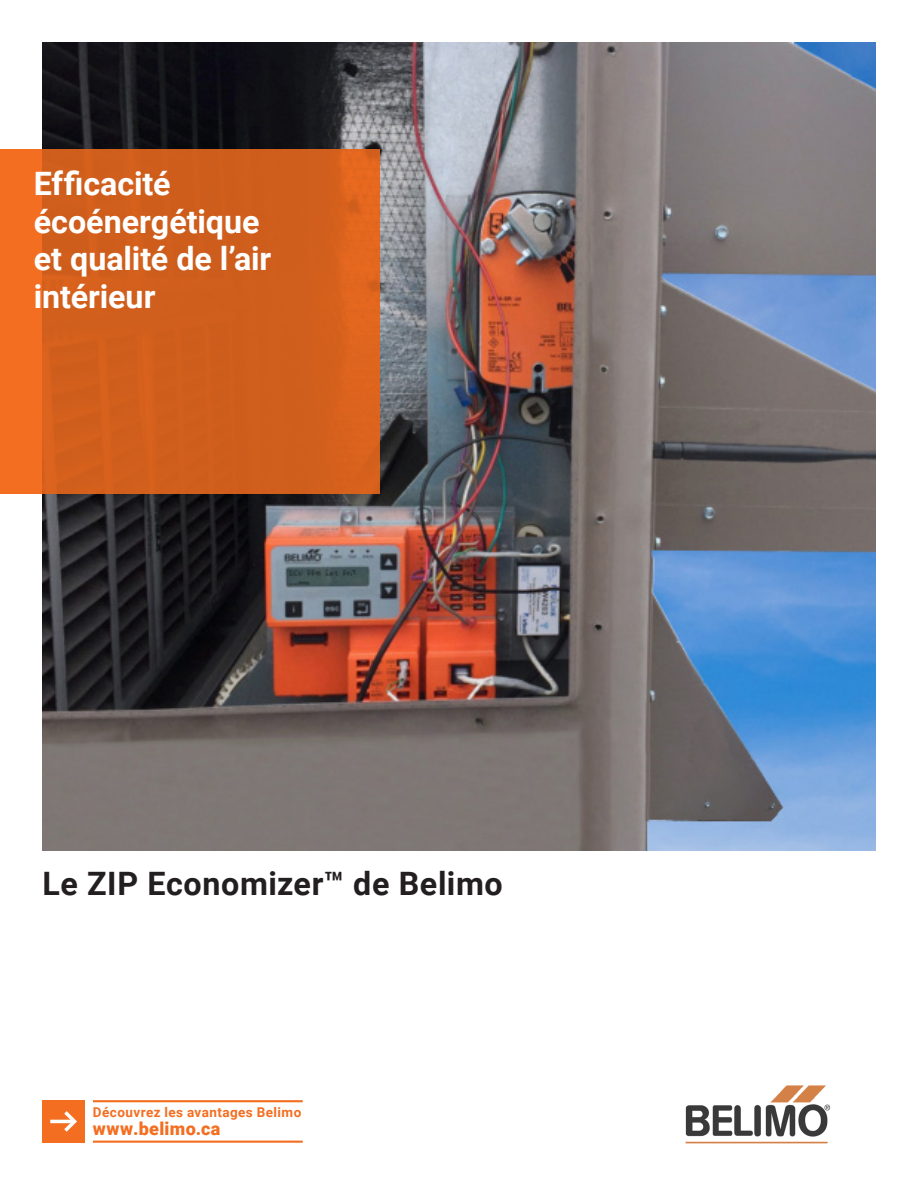
<style>
.page{position:relative;width:918px;height:1188px;background:#fff}
.page>*{position:absolute;margin:0;border:0;box-sizing:border-box;transform-origin:0 0}
.Belimo_Cover_OrangeS{font:700 32.25px/37.5px "Roboto";color:#fff}
.Belimo_Cover_Product{font:700 32.25px "Roboto";letter-spacing:.015em;color:#231f20}
.Belimo_CalltoAction{font:900 18px "Roboto";letter-spacing:.02em;color:#f36e21}
.Belimo_CalltoAction-2{font:700 13.5px "Roboto";letter-spacing:.03em;color:#f36e21}
</style>
<div class="page">
<img style="left:43px;top:43px;width:832px;height:807px">
<svg style="left:0;top:149px;width:380px;height:345px;fill:#d05e1c"></svg>
<img style="left:685px;top:1085px;width:146px;height:59px">
<div style="left:43px;top:1100px;width:42px;height:43px;background:#f36e21"></div>
<hr style="left:50px;top:1120px;width:23px;height:3px;background:#fff">
<svg style="left:60px;top:1111px;width:17px;height:21px"></svg>
<hr style="left:93px;top:1100px;width:210px;height:2px;background:#f36e21">
<hr style="left:93px;top:1141px;width:210px;height:2px;background:#f36e21">
<p class="Belimo_Cover_OrangeS" style="left:34px;top:164px;width:239px">Efficacité écoénergétique et qualité de l’air intérieur</p>
<p class="Belimo_Cover_Product" style="left:43px;top:861px;width:462px">Le ZIP Economizer™ de Belimo</p>
<p class="Belimo_CalltoAction-2" style="left:93px;top:1103px;width:210px">Découvrez les avantages Belimo</p>
<p class="Belimo_CalltoAction" style="left:93px;top:1116px;width:129px">www.belimo.ca</p>
</div>
